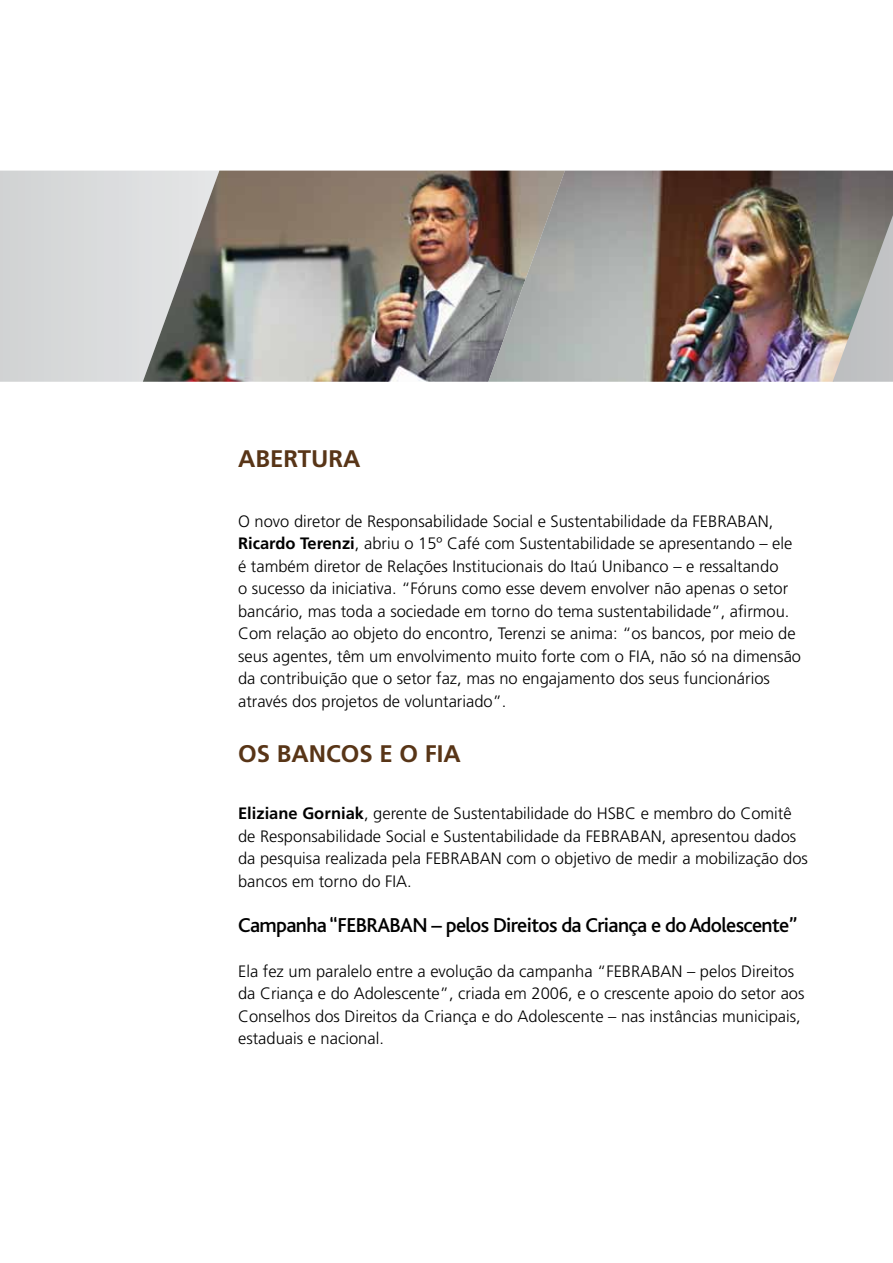
<style>
.page{position:relative;width:893px;height:1263px;background:#fff}
.page>*{position:absolute;margin:0;border:0;box-sizing:border-box;transform-origin:0 0}
.t1{font:700 24px "Frutiger";color:#583517}
.t2{font:500 21px "Bliss";letter-spacing:-.03em;color:#000}
.t3{font:300 16.5px/22.5px "Frutiger";color:#000}
.s1{font-weight:700}
</style>
<div class="page">
<div style="left:0;top:171px;width:143px;height:211px;background:#d8d9da"></div>
<img style="left:143px;top:171px;width:345px;height:211px">
<img style="left:488px;top:171px;width:405px;height:211px">
<svg style="left:832px;top:215px;width:61px;height:167px;background:#a6a7a3"></svg>
<h1 class="t1" style="left:238px;top:445px;width:120px">Abertura</h1>
<p class="t3" style="left:238px;top:510px;width:564px">O novo diretor de Responsabilidade Social e Sustentabilidade da FEBRABAN, <span class="s1">Ricardo Terenzi</span>, abriu o 15º Café com Sustentabilidade se apresentando – ele é também diretor de Relações Institucionais do Itaú Unibanco – e ressaltando<br>o sucesso da iniciativa. “Fóruns como esse devem envolver não apenas o setor bancário, mas toda a sociedade em torno do tema sustentabilidade”, afirmou.<br>Com relação ao objeto do encontro, Terenzi se anima: “os bancos, por meio de seus agentes, têm um envolvimento muito forte com o FIA, não só na dimensão da contribuição que o setor faz, mas no engajamento dos seus funcionários através dos projetos de voluntariado”.</p>
<h1 class="t1" style="left:238px;top:740px;width:104px">Os bancos</h1>
<h1 class="t1" style="left:379px;top:740px;width:83px">e o FIA</h1>
<p class="t3" style="left:238px;top:802px;width:571px"><span class="s1">Eliziane Gorniak</span>, gerente de Sustentabilidade do HSBC e membro do Comitê de Responsabilidade Social e Sustentabilidade da FEBRABAN, apresentou dados da pesquisa realizada pela FEBRABAN com o objetivo de medir a mobilização dos bancos em torno do FIA.</p>
<p class="t2" style="left:238px;top:914px;width:561px">Campanha “FEBRABAN – pelos Direitos da Criança e do Adolescente”</p>
<p class="t3" style="left:238px;top:960px;width:568px">Ela fez um paralelo entre a evolução da campanha “FEBRABAN – pelos Direitos da Criança e do Adolescente”, criada em 2006, e o crescente apoio do setor aos Conselhos dos Direitos da Criança e do Adolescente – nas instâncias municipais, estaduais e nacional.</p>
</div>
